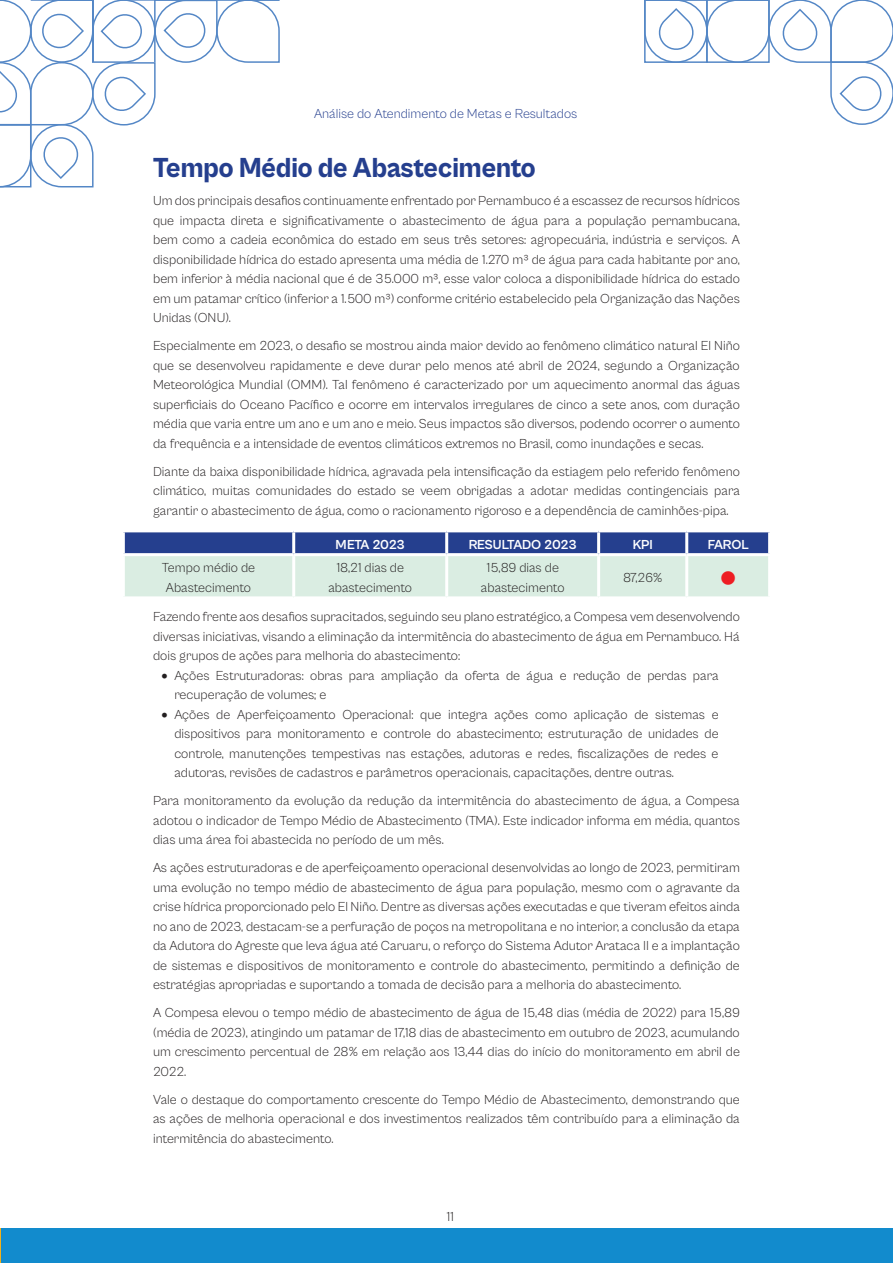
<style>
.page{position:relative;width:893px;height:1263px;background:#fff}
.page>*{position:absolute;margin:0;border:0;box-sizing:border-box;transform-origin:0 0}
.tit2{font:800 28.5px "Cabinet Grotesk";color:#253f8e;scale:.95 1}
.corpo{font:300 13.5px/19.5px "Cabinet Grotesk";color:#231f20;text-align:justify}
.corpo-2{font:300 13.5px "Cabinet Grotesk";color:#253f8e}
.corpo-3{font:700 13.5px "Cabinet Grotesk";letter-spacing:-.015em;color:#fff}
.corpo-4{font:13.5px "Webdings";color:#ee1d23}
</style>
<div class="page">
<svg style="left:644px;top:0;width:249px;height:125px"></svg>
<svg style="left:0;top:0;width:280px;height:188px"></svg>
<svg style="left:125px;top:532px;width:643px;height:64px;background:#9db2c5"></svg>
<hr style="left:292px;top:532px;width:3px;height:21px;background:#fff">
<hr style="left:445px;top:532px;width:3px;height:21px;background:#fff">
<hr style="left:597px;top:532px;width:3px;height:21px;background:#fff">
<hr style="left:685px;top:532px;width:3px;height:21px;background:#fff">
<hr style="left:122px;top:553px;width:172px;height:3px;background:#fff">
<hr style="left:294px;top:553px;width:153px;height:3px;background:#fff">
<hr style="left:292px;top:556px;width:3px;height:40px;background:#fff">
<hr style="left:447px;top:553px;width:152px;height:3px;background:#fff">
<hr style="left:445px;top:556px;width:3px;height:40px;background:#fff">
<hr style="left:599px;top:553px;width:88px;height:3px;background:#fff">
<hr style="left:597px;top:556px;width:3px;height:40px;background:#fff">
<hr style="left:687px;top:553px;width:84px;height:3px;background:#fff">
<hr style="left:685px;top:556px;width:3px;height:40px;background:#fff">
<div style="left:0;top:1228px;width:893px;height:35px;background:#128bcd"></div>
<p class="corpo-2" style="left:314px;top:106px;width:265px">Análise do Atendimento de Metas e Resultados</p>
<p class="tit2" style="left:153px;top:153px;width:404px">Tempo Médio de Abastecimento</p>
<p class="corpo" style="left:153px;top:191px;width:588px">Um dos principais desafios continuamente enfrentado por Pernambuco é a escassez de recursos hídricos que impacta direta e significativamente o abastecimento de água para a população pernambucana, bem como a cadeia econômica do estado em seus três setores: agropecuária, indústria e serviços. A disponibilidade hídrica do estado apresenta uma média de 1.270 m³ de água para cada habitante por ano, bem inferior à média nacional que é de 35.000 m³, esse valor coloca a disponibilidade hídrica do estado em um patamar crítico (inferior a 1.500 m³) conforme critério estabelecido pela Organização das Nações Unidas (ONU).</p>
<p class="corpo" style="left:153px;top:336px;width:588px">Especialmente em 2023, o desafio se mostrou ainda maior devido ao fenômeno climático natural El Niño que se desenvolveu rapidamente e deve durar pelo menos até abril de 2024, segundo a Organização Meteorológica Mundial (OMM). Tal fenômeno é caracterizado por um aquecimento anormal das águas superficiais do Oceano Pacífico e ocorre em intervalos irregulares de cinco a sete anos, com duração média que varia entre um ano e um ano e meio. Seus impactos são diversos, podendo ocorrer o aumento da frequência e a intensidade de eventos climáticos extremos no Brasil, como inundações e secas.</p>
<p class="corpo" style="left:153px;top:462px;width:588px">Diante da baixa disponibilidade hídrica, agravada pela intensificação da estiagem pelo referido fenômeno climático, muitas comunidades do estado se veem obrigadas a adotar medidas contingenciais para garantir o abastecimento de água, como o racionamento rigoroso e a dependência de caminhões-pipa.</p>
<p class="corpo-3" style="left:336px;top:537px;width:71px">META 2023</p>
<p class="corpo-3" style="left:469px;top:537px;width:109px">RESULTADO 2023</p>
<p class="corpo-3" style="left:633px;top:537px;width:22px">KPI</p>
<p class="corpo-3" style="left:708px;top:537px;width:42px">FAROL</p>
<p class="corpo" style="left:162px;top:558px;width:95px;text-align:center">Tempo médio de<br>Abastecimento</p>
<p class="corpo" style="left:328px;top:558px;width:85px;text-align:center">18,21 dias de abastecimento</p>
<p class="corpo" style="left:481px;top:558px;width:85px;text-align:center">15,89 dias de abastecimento</p>
<p class="corpo" style="left:623px;top:568px;width:41px">87,26%</p>
<p class="corpo-4" style="left:721px;top:571px;width:15px">■</p>
<p class="corpo" style="left:153px;top:607px;width:588px">Fazendo frente aos desafios supracitados, seguindo seu plano estratégico, a Compesa vem desenvolvendo diversas iniciativas, visando a eliminação da intermitência do abastecimento de água em Pernambuco. Há dois grupos de ações para melhoria do abastecimento:</p>
<p class="corpo" style="left:174px;top:666px;width:546px;text-indent:-13px">• Ações Estruturadoras: obras para ampliação da oferta de água e redução de perdas para recuperação de volumes; e</p>
<p class="corpo" style="left:174px;top:705px;width:546px;text-indent:-13px">• Ações de Aperfeiçoamento Operacional: que integra ações como aplicação de sistemas e dispositivos para monitoramento e controle do abastecimento; estruturação de unidades de controle, manutenções tempestivas nas estações, adutoras e redes, fiscalizações de redes e adutoras, revisões de cadastros e parâmetros operacionais, capacitações, dentre outras.</p>
<p class="corpo" style="left:153px;top:791px;width:588px">Para monitoramento da evolução da redução da intermitência do abastecimento de água, a Compesa adotou o indicador de Tempo Médio de Abastecimento (TMA). Este indicador informa em média, quantos dias uma área foi abastecida no período de um mês.</p>
<p class="corpo" style="left:153px;top:858px;width:588px">As ações estruturadoras e de aperfeiçoamento operacional desenvolvidas ao longo de 2023, permitiram uma evolução no tempo médio de abastecimento de água para população, mesmo com o agravante da crise hídrica proporcionado pelo El Niño. Dentre as diversas ações executadas e que tiveram efeitos ainda no ano de 2023, destacam-se a perfuração de poços na metropolitana e no interior, a conclusão da etapa da Adutora do Agreste que leva água até Caruaru, o reforço do Sistema Adutor Arataca II e a implantação de sistemas e dispositivos de monitoramento e controle do abastecimento, permitindo a definição de estratégias apropriadas e suportando a tomada de decisão para a melhoria do abastecimento.</p>
<p class="corpo" style="left:153px;top:1003px;width:588px">A Compesa elevou o tempo médio de abastecimento de água de 15,48 dias (média de 2022) para 15,89 (média de 2023), atingindo um patamar de 17,18 dias de abastecimento em outubro de 2023, acumulando um crescimento percentual de 28% em relação aos 13,44 dias do início do monitoramento em abril de 2022.</p>
<p class="corpo" style="left:153px;top:1090px;width:588px">Vale o destaque do comportamento crescente do Tempo Médio de Abastecimento, demonstrando que as ações de melhoria operacional e dos investimentos realizados têm contribuído para a eliminação da intermitência do abastecimento.</p>
<p class="corpo" style="left:446px;top:1207px;width:9px">11</p>
</div>
